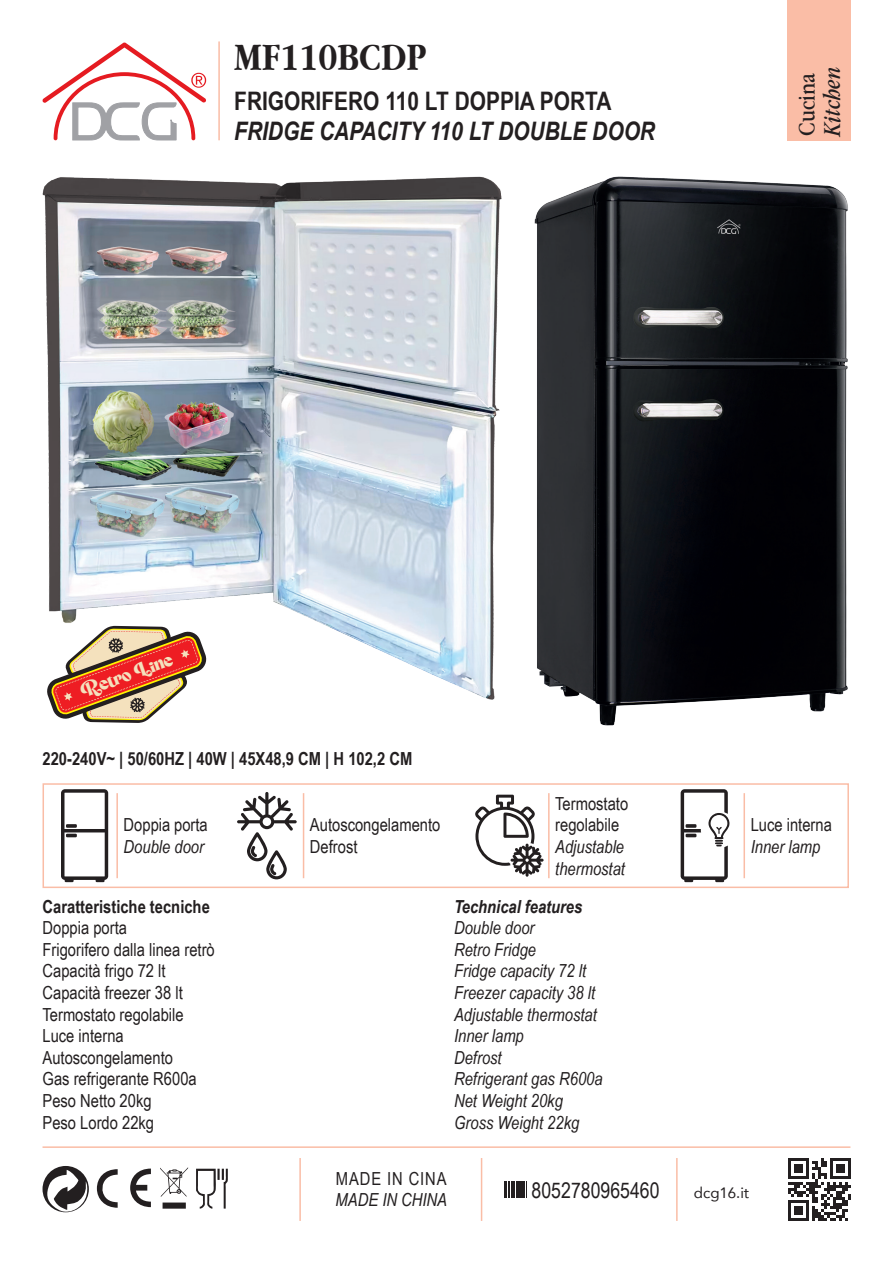
<style>
.page{position:relative;width:893px;height:1263px;background:#fff}
.page>*{position:absolute;margin:0;border:0;box-sizing:border-box;transform-origin:0 0}
.t1{font:700 40.5px "Apple Garamond";color:#231f20}
.t2{font:italic 700 25.5px "Arial Narrow";color:#231f20}
.t3{font:700 25.5px "Arial Narrow";color:#231f20}
.t4{font:italic 25.5px "Apple Garamond";color:#231f20}
.t5{font:25.5px "Apple Garamond";color:#231f20}
.t6{font:21.6px "Arial Narrow";color:#231f20}
.t7{font:19.05px "Magic Retro";color:#f4e1bd}
.t8{font:18px/21.6px "Arial Narrow";color:#231f20}
.t9{font:italic 18px/21.6px "Arial Narrow";color:#231f20}
.t10{font:700 18px "Arial Narrow";color:#231f20}
.t11{font:italic 700 18px "Arial Narrow";color:#231f20}
.t12{font:18px "Arial Narrow";letter-spacing:.05em;color:#231f20}
.t13{font:15px "Avenir";color:#231f20}
</style>
<div class="page">
<hr style="left:43px;top:1146px;width:807px;height:2px;background:#fabda6">
<div style="left:43px;top:783px;width:806px;height:105px;border:2px solid #fabda6"></div>
<svg style="left:237px;top:792px;width:60px;height:87px"></svg>
<svg style="left:504px;top:1181px;width:5px;height:17px"></svg>
<svg style="left:516px;top:1181px;width:11px;height:17px"></svg>
<hr style="left:511px;top:1181px;width:4px;height:17px;background:#231f20">
<hr style="left:299px;top:1158px;width:2px;height:63px;background:#fabda6">
<hr style="left:481px;top:1158px;width:1px;height:63px;background:#fabda6">
<hr style="left:676px;top:1158px;width:2px;height:63px;background:#fabda6">
<img style="left:42px;top:140px;width:457px;height:560px">
<div style="left:787px;top:0;width:63px;height:140px;background:#fabda6"></div>
<svg style="left:42px;top:42px;width:164px;height:99px"></svg>
<hr style="left:218px;top:41px;width:2px;height:99px;background:#fabda6">
<hr style="left:303px;top:793px;width:1px;height:85px;background:#fabda6">
<hr style="left:743px;top:793px;width:2px;height:85px;background:#fabda6">
<svg style="left:788px;top:1158px;width:63px;height:63px"></svg>
<svg style="left:130px;top:1168px;width:21px;height:39px"></svg>
<svg style="left:97px;top:1169px;width:21px;height:39px"></svg>
<svg style="left:43px;top:1166px;width:46px;height:46px"></svg>
<svg style="left:160px;top:1167px;width:28px;height:41px"></svg>
<svg style="left:196px;top:1169px;width:32px;height:40px"></svg>
<hr style="left:548px;top:793px;width:2px;height:85px;background:#fabda6">
<svg style="left:475px;top:795px;width:69px;height:82px"></svg>
<hr style="left:116px;top:793px;width:2px;height:85px;background:#fabda6">
<svg style="left:61px;top:789px;width:47px;height:93px"></svg>
<img style="left:499px;top:176px;width:349px;height:550px">
<svg style="left:681px;top:789px;width:49px;height:93px"></svg>
<svg style="left:45px;top:626px;width:163px;height:97px"></svg>
<h1 class="t1" style="left:234px;top:34px;width:194px">MF110BCDP</h1>
<h2 class="t3" style="left:234px;top:81px;width:379px">FRIGORIFERO 110 LT DOPPIA PORTA</h2>
<h2 class="t2" style="left:234px;top:112px;width:422px">FRIDGE CAPACITY 110 LT DOUBLE DOOR</h2>
<h2 class="t5" style="left:791px;top:136px;width:64px;rotate:-90deg">Cucina</h2>
<h2 class="t4" style="left:817px;top:136px;width:71px;rotate:-90deg">Kitchen</h2>
<p class="t7" style="left:77px;top:679px;width:98px;rotate:-20deg">Retro Line</p>
<p class="t10" style="left:43px;top:745px;width:371px">220-240V~ | 50/60HZ | 40W | 45X48,9 CM | H 102,2 CM</p>
<p class="t8" style="left:124px;top:814px;width:86px">Doppia porta</p>
<p class="t9" style="left:124px;top:835px;width:82px">Double door</p>
<p class="t10" style="left:43px;top:892px;width:169px">Caratteristiche tecniche</p>
<p class="t8" style="left:43px;top:916px;width:174px">Doppia porta<br>Frigorifero dalla linea retrò<br>Capacità frigo 72 lt<br>Capacità freezer 38 lt<br>Termostato regolabile<br>Luce interna<br>Autoscongelamento<br>Gas refrigerante R600a<br>Peso Netto 20kg<br>Peso Lordo 22kg</p>
<p class="t8" style="left:555px;top:792px;width:75px">Termostato regolabile</p>
<p class="t9" style="left:555px;top:835px;width:71px">Adjustable thermostat</p>
<p class="t8" style="left:310px;top:814px;width:132px">Autoscongelamento<br>Defrost</p>
<p class="t8" style="left:751px;top:814px;width:83px">Luce interna</p>
<p class="t9" style="left:751px;top:835px;width:71px">Inner lamp</p>
<p class="t11" style="left:454px;top:893px;width:130px">Technical features</p>
<p class="t9" style="left:454px;top:917px;width:150px">Double door<br>Retro Fridge<br>Fridge capacity 72 lt<br>Freezer capacity 38 lt<br>Adjustable thermostat<br>Inner lamp<br>Defrost<br>Refrigerant gas R600a<br>Net Weight 20kg<br>Gross Weight 22kg</p>
<p class="t12" style="left:336px;top:1165px;width:112px">MADE IN CINA</p>
<p class="t9" style="left:336px;top:1189px;width:113px">MADE IN CHINA</p>
<p class="t6" style="left:532px;top:1174px;width:130px">8052780965460</p>
<p class="t13" style="left:694px;top:1180px;width:57px">dcg16.it</p>
</div>
